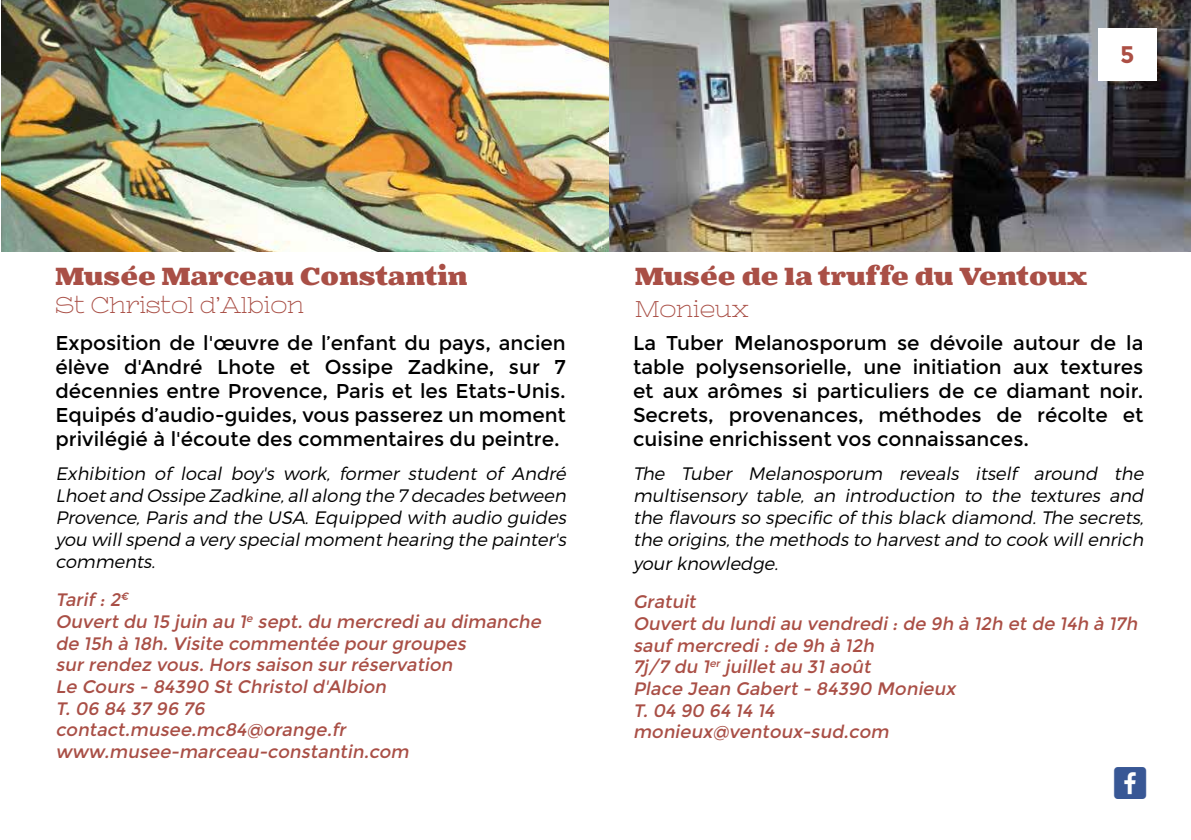
<style>
.page{position:relative;width:1191px;height:840px;background:#fff}
.page>*{position:absolute;margin:0;border:0;box-sizing:border-box;transform-origin:0 0}
.t1{font:46.4px "Social Shapes";color:#385795}
.t2{font:900 26px "Battleslab";color:#a94f46}
.t3{font:300 24px "Battleslab";color:#a94f46}
.t4{font:700 24px "Montserrat";color:#ac4f45}
.t5{font:20px/24px "Montserrat";color:#000;text-align:justify}
.t6{font:italic 300 18px/22px "Montserrat";color:#000;text-align:justify}
.t7{font:italic 18px/21.6px "Montserrat";color:#a94f46}
.t8{font:italic 18px/21.6px "Montserrat";color:#aa4f45}
.s1{color:#a94f46}
</style>
<div class="page">
<img style="left:2px;top:0;width:607px;height:251px">
<img style="left:609px;top:0;width:582px;height:251px">
<div style="left:1097px;top:28px;width:59px;height:52px;background:#fff"></div>
<p class="t4" style="left:1120px;top:40px;width:16px">5</p>
<h2 class="t2" style="left:55px;top:260px;width:414px">Musée Marceau Constantin</h2>
<p class="t3" style="left:55px;top:292px;width:250px">St Christol d’Albion</p>
<p class="t5" style="left:55px;top:331px;width:512px">Exposition de l'œuvre de l’enfant du pays, ancien élève d'André Lhote et Ossipe Zadkine, sur 7 décennies entre Provence, Paris et les Etats-Unis.<br>Equipés d’audio-guides, vous passerez un moment privilégié à l'écoute des commentaires du peintre.</p>
<p class="t6" style="left:55px;top:461px;width:516px">Exhibition of local boy 's work, former student of André Lhoet and Ossipe Zadkine,allalong the 7 decades between Provence, Paris and the USA. Equipped with audio guides you willspend a very specialmoment hearing the painter's comments.</p>
<p class="t7" style="left:55px;top:589px;width:491px">Tarif : 2<sup>€<br></sup>Ouvert du 15 juin au 1<sup>e</sup> sept. du mercredi au dimanche de 15h à 18h. Visite commentée pour groupes<br>sur rendez vous. Hors saison sur réservation<br>Le Cours - 84390 St Christol d'Albion<br>T. 06 84 37 96 76<br>contact.musee.mc84@orange.fr www.musee-marceau-constantin.com</p>
<h2 class="t2" style="left:635px;top:260px;width:453px">Musée de la truffe du Ventoux</h2>
<p class="t3" style="left:635px;top:295px;width:115px">Monieux</p>
<p class="t5" style="left:633px;top:331px;width:512px">La Tuber Melanosporum se dévoile autour de la table polysensorielle, une initiation aux textures et aux arômes si particuliers de ce diamant noir.<br>Secrets, provenances, méthodes de récolte et cuisine enrichissent vos connaissances.</p>
<p class="t6" style="left:633px;top:461px;width:516px">The Tuber Melanosporum reveals itself around the multisensory table, an introduction to the textures and the flavours so specific of this black diamond. The secrets, the origins,the methods to harvest and to cook willenrich</p>
<p class="t6" style="left:633px;top:551px;width:150px">your knowledge.</p>
<p class="t7" style="left:633px;top:591px;width:68px">Gratuit</p>
<p class="t8" style="left:633px;top:612px;width:509px">Ouvert du lundi au vendredi : de 9h à 12h et de 14h à 17h sauf mercredi : de 9h à 12h<br>7j/7 du 1<sup>er</sup> juillet au 31 août<br><span class="s1">Place Jean Gabert - 84390 Monieux<br>T. 04 90 64 14 14<br>monieux@ventoux-sud.com</span></p>
<h1 class="t1" style="left:1113px;top:754px;width:36px">M</h1>
</div>
